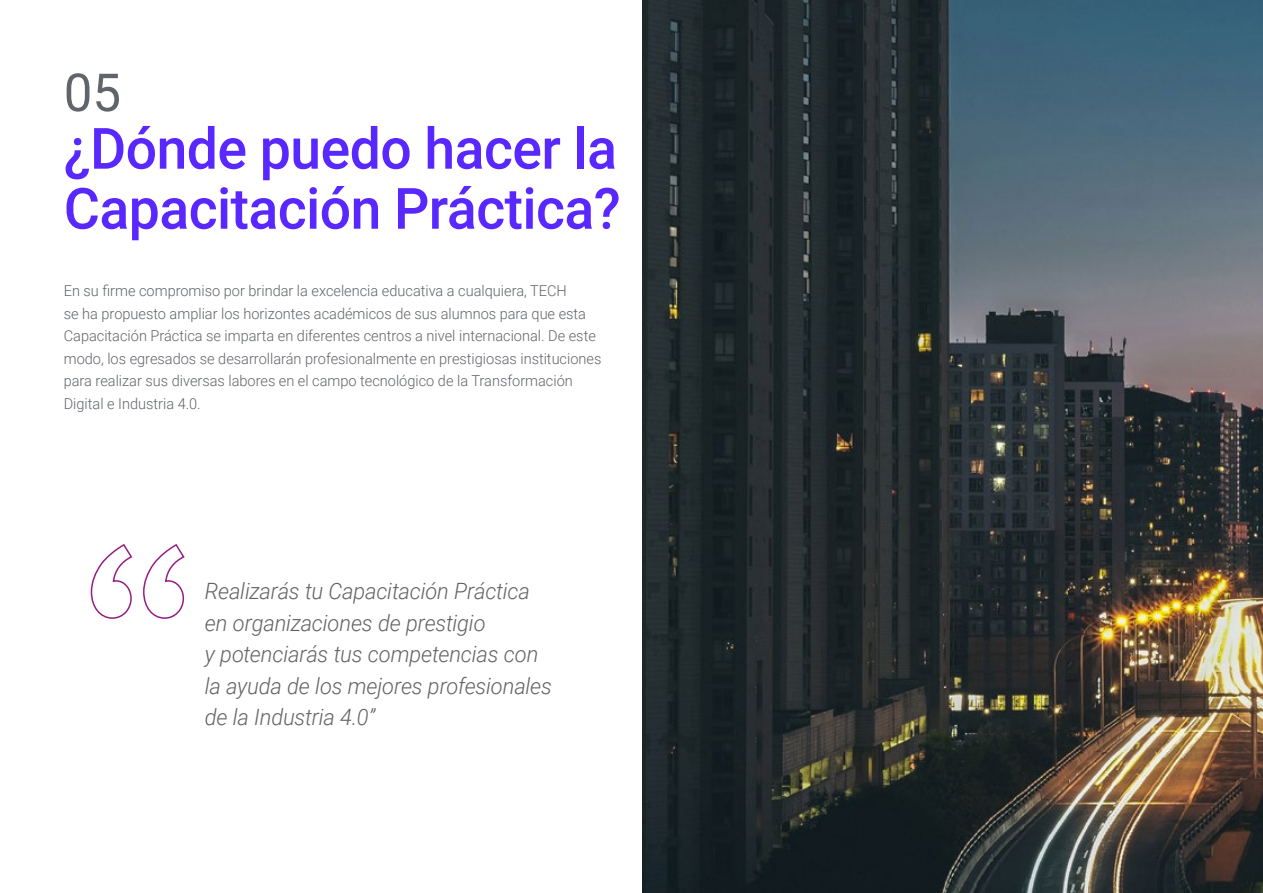
<style>
.page{position:relative;width:1263px;height:893px;background:#fff}
.page>*{position:absolute;margin:0;border:0;box-sizing:border-box;transform-origin:0 0}
.t1{font:500 57px/60px "Roboto";letter-spacing:-.01em;color:#5927ff}
.t2{font:52.5px "Roboto";color:#61646a}
.t3{font:italic 300 22.5px/31.5px "Roboto";letter-spacing:-.01em;color:#646363}
.t4{font:300 15px/22.5px "Roboto";color:#61646a}
</style>
<div class="page">
<img style="left:642px;top:0;width:621px;height:893px">
<svg style="left:90px;top:544px;width:95px;height:75px"></svg>
<h2 class="t2" style="left:64px;top:56px;width:59px">05</h2>
<h1 class="t1" style="left:64px;top:116px;width:558px">¿Dónde puedo hacer la<br>Capacitación Práctica?</h1>
<p class="t4" style="left:64px;top:279px;width:539px">En su firme compromiso por brindar la excelencia educativa a cualquiera, TECH<br>se ha propuesto ampliar los horizontes académicos de sus alumnos para que esta Capacitación Práctica se imparta en diferentes centros a nivel internacional. De este modo, los egresados se desarrollarán profesionalmente en prestigiosas instituciones para realizar sus diversas labores en el campo tecnológico de la Transformación Digital e Industria 4.0.</p>
<h3 class="t3" style="left:205px;top:575px;width:348px">Realizarás tu Capacitación Práctica en organizaciones de prestigio<br>y potenciarás tus competencias con la ayuda de los mejores profesionales de la Industria 4.0”</h3>
</div>
